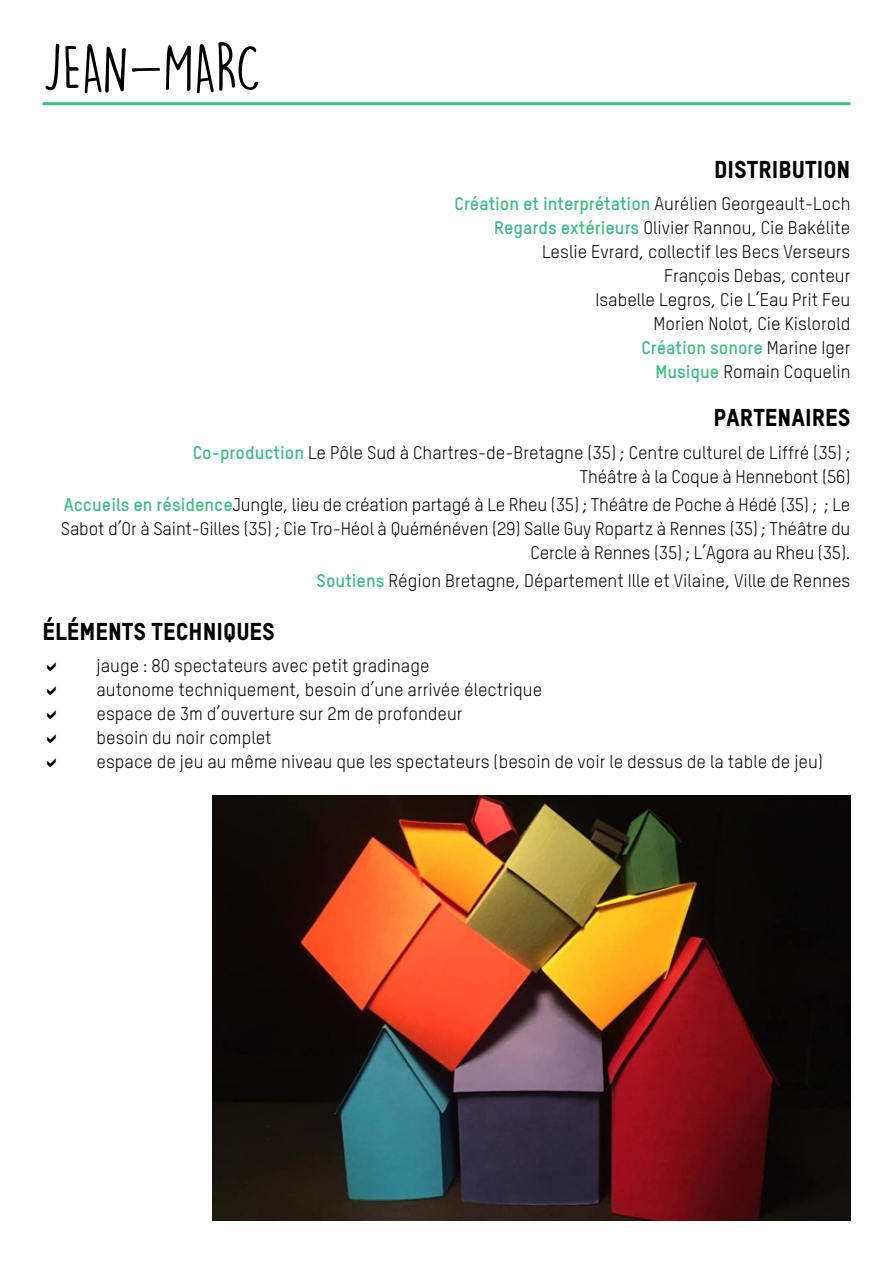
<style>
.page{position:relative;width:893px;height:1263px;background:#fff}
.page>*{position:absolute;margin:0;border:0;box-sizing:border-box;transform-origin:0 0}
.t1{font:60px "DK Lemon Yellow Sun";letter-spacing:-.01em;color:#000}
.t2{font:24px "TSTARPRO Headline";color:#000}
.t3{font:18px/24px "TSTARPRO";color:#000;text-align:right}
.s1{font-weight:700;color:#3ebc82}
</style>
<div class="page">
<hr style="left:43px;top:102px;width:807px;height:3px;background:#3ebc82">
<img style="left:213px;top:795px;width:637px;height:425px">
<h1 class="t1" style="left:43px;top:32px;width:220px">JEAN-MARC</h1>
<h2 class="t2" style="left:714px;top:154px;width:138px">DISTRIBUTION</h2>
<p class="t3" style="left:455px;top:191px;width:397px"><span class="s1">Création et interprétation</span> Aurélien Georgeault-Loch <span class="s1">Regards extérieurs</span> Olivier Rannou, Cie Bakélite Leslie Evrard, collectif les Becs Verseurs<br>François Debas, conteur<br>Isabelle Legros, Cie L’Eau Prit Feu<br>Morien Nolot, Cie Kislorold<br><span class="s1">Création sonore</span> Marine Iger<br><span class="s1">Musique</span> Romain Coquelin</p>
<h2 class="t2" style="left:713px;top:403px;width:139px">PARTENAIRES</h2>
<p class="t3" style="left:193px;top:440px;width:659px"><span class="s1">Co-production</span> Le Pôle Sud à Chartres-de-Bretagne (35) ; Centre culturel de Liffré (35) ;<br>Théâtre à la Coque à Hennebont (56)</p>
<p class="t3" style="left:61px;top:492px;width:791px"><span class="s1">Accueils en résidence</span>Jungle, lieu de création partagé à Le Rheu (35) ; Théâtre de Poche à Hédé (35) ; ; Le<br>Sabot d’Or à Saint-Gilles (35) ; Cie Tro-Héol à Quéménéven (29) Salle Guy Ropartz à Rennes (35) ; Théâtre du<br>Cercle à Rennes (35) ; L’Agora au Rheu (35).</p>
<p class="t3" style="left:317px;top:569px;width:535px"><span class="s1">Soutiens</span> Région Bretagne, Département Ille et Vilaine, Ville de Rennes</p>
<h2 class="t2" style="left:43px;top:616px;width:234px">ÉLÉMENTS TECHNIQUES</h2>
<p class="t3" style="left:97px;top:654px;width:728px;text-align:left">jauge : 80 spectateurs avec petit gradinage<br>autonome techniquement, besoin d’une arrivée électrique<br>espace de 3m d’ouverture sur 2m de profondeur<br>besoin du noir complet<br>espace de jeu au même niveau que les spectateurs (besoin de voir le dessus de la table de jeu)</p>
</div>
